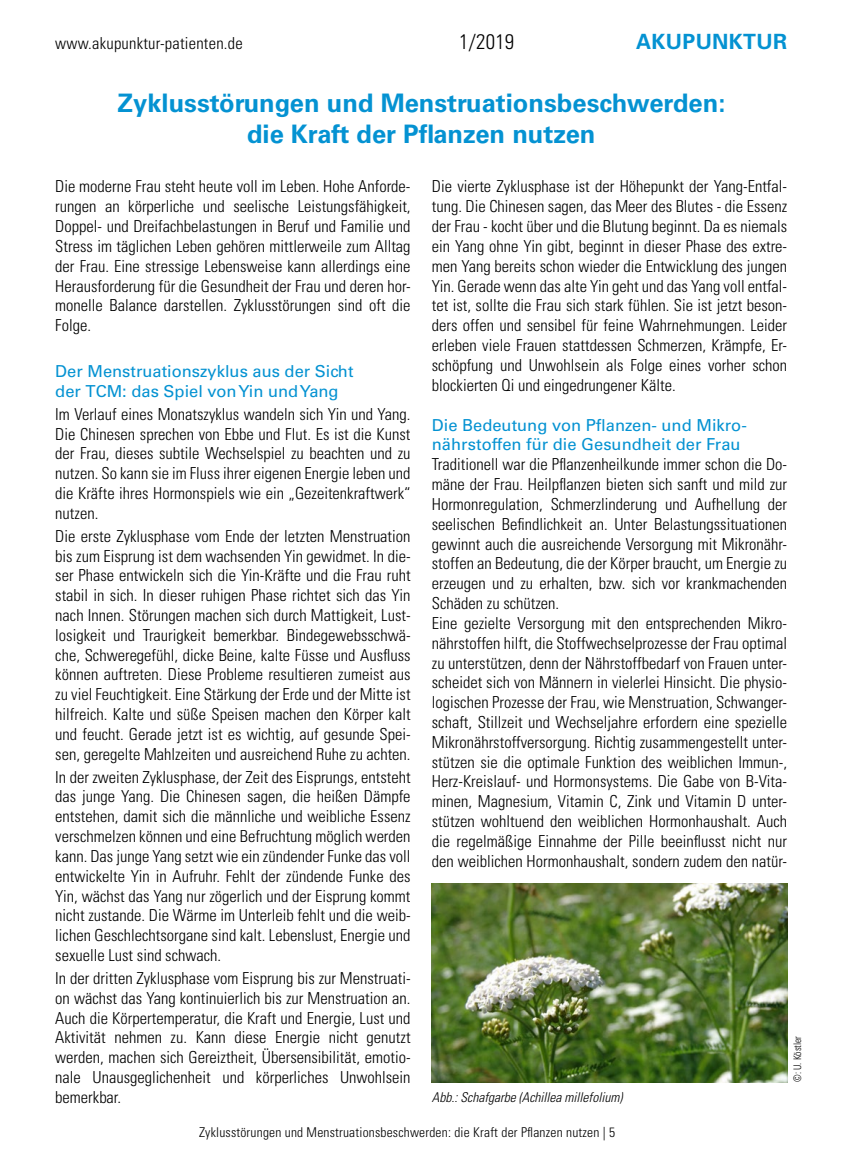
<style>
.page{position:relative;width:851px;height:1170px;background:#fff}
.page>*{position:absolute;margin:0;border:0;box-sizing:border-box;transform-origin:0 0}
.t1{font:700 25.5px/30.6px "Univers LT Std";color:#0492d2;text-align:center}
.t2{font:700 21px "Univers LT Std";letter-spacing:.015em;color:#0492d2}
.t3{font:300 condensed 21px "Univers LT Std";color:#000}
.t4{font:300 condensed 16.5px/19.8px "Univers LT Std";color:#000;text-align:justify}
.t5{font:16.5px/19.8px "Univers LT Std";color:#0492d2}
.t6{font:300 condensed 13.5px "Univers LT Std";letter-spacing:.015em;color:#000}
.t7{font:italic 300 condensed 13.5px "Univers LT Std";color:#000}
.t8{font:300 condensed 10.5px "Univers LT Std";color:#000;scale:.91 1}
</style>
<div class="page">
<img style="left:432px;top:883px;width:355px;height:199px">
<p class="t4" style="left:55px;top:34px;width:189px">www.akupunktur-patienten.de</p>
<p class="t3" style="left:459px;top:29px;width:57px">1/2019</p>
<p class="t2" style="left:636px;top:30px;width:153px">AKUPUNKTUR</p>
<h1 class="t1" style="left:118px;top:88px;width:609px">Zyklusstörungen und Menstruationsbeschwerden: die Kraft der Pflanzen nutzen</h1>
<p class="t4" style="left:55px;top:177px;width:357px">Die moderne Frau steht heute voll im Leben. Hohe Anforde&shy;rungen an körperliche und seelische Leistungsfähigkeit, Doppel- und Dreifachbelastungen in Beruf und Familie und Stress im täglichen Leben gehören mittlerweile zum Alltag der Frau. Eine stressige Lebensweise kann allerdings eine Herausforderung für die Gesundheit der Frau und deren hor&shy;monelle Balance darstellen. Zyklusstörungen sind oft die Folge.</p>
<p class="t5" style="left:55px;top:361px;width:300px">Der Menstruationszyklus aus der Sicht der TCM: das Spiel von Yin und Yang</p>
<p class="t4" style="left:55px;top:404px;width:357px">Im Verlauf eines Monatszyklus wandeln sich Yin und Yang.<br>Die Chinesen sprechen von Ebbe und Flut. Es ist die Kunst der Frau, dieses subtile Wechselspiel zu beachten und zu nutzen. So kann sie im Fluss ihrer eigenen Energie leben und die Kräfte ihres Hormonspiels wie ein „Gezeitenkraftwerk“ nutzen.</p>
<p class="t4" style="left:55px;top:526px;width:357px">Die erste Zyklusphase vom Ende der letzten Menstruation bis zum Eisprung ist dem wachsenden Yin gewidmet. In die&shy;ser Phase entwickeln sich die Yin-Kräfte und die Frau ruht stabil in sich. In dieser ruhigen Phase richtet sich das Yin nach Innen. Störungen machen sich durch Mattigkeit, Lust&shy;losigkeit und Traurigkeit bemerkbar. Bindegewebsschwä&shy;che, Schweregefühl, dicke Beine, kalte Füsse und Ausfluss können auftreten. Diese Probleme resultieren zumeist aus zu viel Feuchtigkeit. Eine Stärkung der Erde und der Mitte ist hilfreich. Kalte und süße Speisen machen den Körper kalt und feucht. Gerade jetzt ist es wichtig, auf gesunde Spei&shy;sen, geregelte Mahlzeiten und ausreichend Ruhe zu achten.</p>
<p class="t4" style="left:55px;top:766px;width:357px">In der zweiten Zyklusphase, der Zeit des Eisprungs, entsteht das junge Yang. Die Chinesen sagen, die heißen Dämpfe entstehen, damit sich die männliche und weibliche Essenz verschmelzen können und eine Befruchtung möglich werden kann. Das junge Yang setzt wie ein zündender Funke das voll entwickelte Yin in Aufruhr. Fehlt der zündende Funke des Yin, wächst das Yang nur zögerlich und der Eisprung kommt nicht zustande. Die Wärme im Unterleib fehlt und die weib&shy;lichen Geschlechtsorgane sind kalt. Lebenslust, Energie und sexuelle Lust sind schwach.</p>
<p class="t4" style="left:55px;top:968px;width:357px">In der dritten Zyklusphase vom Eisprung bis zur Menstruati&shy;on wächst das Yang kontinuierlich bis zur Menstruation an.<br>Auch die Körpertemperatur, die Kraft und Energie, Lust und Aktivität nehmen zu. Kann diese Energie nicht genutzt werden, machen sich Gereiztheit, Übersensibilität, emotio&shy;nale Unausgeglichenheit und körperliches Unwohlsein bemerkbar.</p>
<p class="t4" style="left:432px;top:177px;width:357px">Die vierte Zyklusphase ist der Höhepunkt der Yang-Entfal&shy;tung. Die Chinesen sagen, das Meer des Blutes - die Essenz der Frau - kocht über und die Blutung beginnt. Da es niemals ein Yang ohne Yin gibt, beginnt in dieser Phase des extre&shy;men Yang bereits schon wieder die Entwicklung des jungen Yin. Gerade wenn das alte Yin geht und das Yang voll entfal&shy;tet ist, sollte die Frau sich stark fühlen. Sie ist jetzt beson&shy;ders offen und sensibel für feine Wahrnehmungen. Leider erleben viele Frauen stattdessen Schmerzen, Krämpfe, Er&shy;schöpfung und Unwohlsein als Folge eines vorher schon blockierten Qi und eingedrungener Kälte.</p>
<p class="t5" style="left:432px;top:415px;width:315px">Die Bedeutung von Pflanzen- und Mikro&shy;nährstoffen für die Gesundheit der Frau</p>
<p class="t4" style="left:432px;top:454px;width:357px;text-align:left">Traditionell war die Pflanzenheilkunde immer schon die Do&shy;mäne der Frau. Heilpflanzen bieten sich sanft und mild zur Hormonregulation, Schmerzlinderung und Aufhellung der seelischen Befindlichkeit an. Unter Belastungssituationen gewinnt auch die ausreichende Versorgung mit Mikronähr&shy;stoffen an Bedeutung, die der Körper braucht, um Energie zu erzeugen und zu erhalten, bzw. sich vor krankmachenden Schäden zu schützen.<br>Eine gezielte Versorgung mit den entsprechenden Mikro&shy;nährstoffen hilft, die Stoffwechselprozesse der Frau optimal zu unterstützen, denn der Nährstoffbedarf von Frauen unter&shy;scheidet sich von Männern in vielerlei Hinsicht. Die physio&shy;logischen Prozesse der Frau, wie Menstruation, Schwanger&shy;schaft, Stillzeit und Wechseljahre erfordern eine spezielle Mikronährstoffversorgung. Richtig zusammengestellt unter&shy;stützen sie die optimale Funktion des weiblichen Immun-, Herz-Kreislauf- und Hormonsystems. Die Gabe von B-Vita&shy;minen, Magnesium, Vitamin C, Zink und Vitamin D unter&shy;stützen wohltuend den weiblichen Hormonhaushalt. Auch die regelmäßige Einnahme der Pille beeinflusst nicht nur den weiblichen Hormonhaushalt, sondern zudem den natür-</p>
<p class="t8" style="left:790px;top:1081px;width:52px;rotate:-90deg">©: U. Köstler</p>
<p class="t7" style="left:432px;top:1089px;width:192px">Abb.: Schafgarbe (Achillea millefolium)</p>
<p class="t6" style="left:199px;top:1124px;width:417px">Zyklusstörungen und Menstruationsbeschwerden: die Kraft der Pflanzen nutzen | 5</p>
</div>
